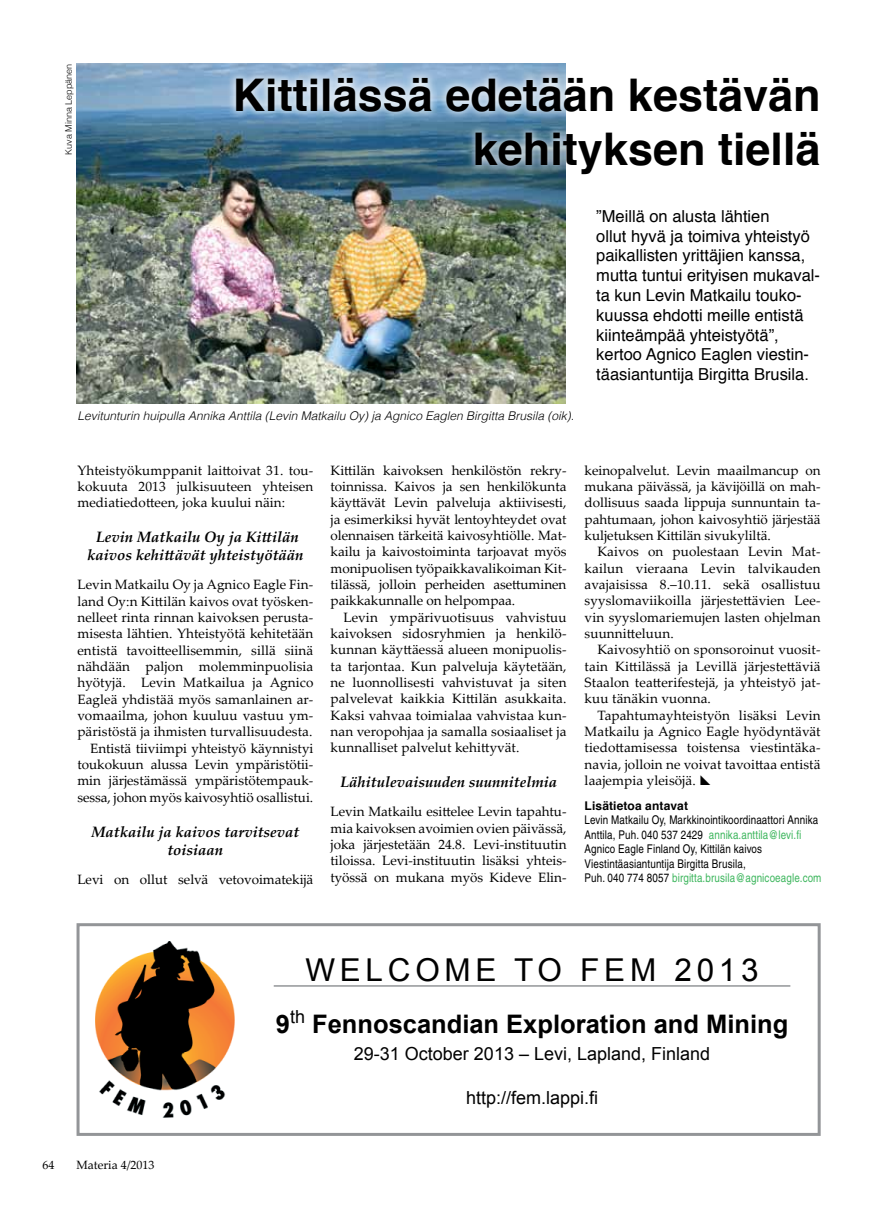
<style>
.page{position:relative;width:893px;height:1221px;background:#fff}
.page>*{position:absolute;margin:0;border:0;box-sizing:border-box;transform-origin:0 0}
.t1{font:700 45px/54px "Helvetica";color:#000;text-align:right}
.t2{font:31.5px "Arial";letter-spacing:.15em;color:#000}
.t3{font:700 25.5px "Arial";color:#000}
.t4{font:18px "Arial";color:#000}
.t5{font:16.5px/19.8px "Helvetica";color:#000}
.t6{font:italic 700 15px/18px "Palatino Linotype";color:#000;text-align:center}
.t7{font:13.5px/16.4px "Palatino Linotype";letter-spacing:.005em;color:#000;text-align:justify}
.t8{font:condensed 12px/14.4px "Helvetica";letter-spacing:.01em;color:#000}
.t9{font:italic 300 12px "Helvetica";color:#000}
.t10{font:700 12px "Helvetica";letter-spacing:.01em;color:#000}
.t11{font:12px "Palatino Linotype";color:#000}
.t12{font:300 9px "Helvetica";color:#000}
.s1{color:#3db65d}
</style>
<div class="page">
<img style="left:76px;top:64px;width:490px;height:340px">
<div style="left:226px;top:68px;width:602px;height:116px;background:#fff;opacity:.75"></div>
<img style="left:96px;top:941px;width:139px;height:176px">
<hr style="left:274px;top:985px;width:516px;height:1px;background:#939598">
<div style="left:77px;top:923px;width:744px;height:212px;border:3px solid #939598"></div>
<p class="t12" style="left:61px;top:155px;width:93px;rotate:-90deg">Kuva Minna Leppänen</p>
<h1 class="t1" style="left:233px;top:69px;width:589px">Kittilässä edetään kestävän kehityksen tiellä</h1>
<p class="t5" style="left:596px;top:206px;width:225px">”Meillä on alusta lähtien<br>ollut hyvä ja toimiva yhteistyö paikallisten yrittäjien kanssa, mutta tuntui erityisen mukaval&shy;ta kun Levin Matkailu touko&shy;kuussa ehdotti meille entistä kiinteämpää yhteistyötä”, kertoo Agnico Eaglen viestin&shy;täasiantuntija Birgitta Brusila.</p>
<p class="t9" style="left:77px;top:406px;width:498px">Levitunturin huipulla Annika Anttila (Levin Matkailu Oy) ja Agnico Eaglen Birgitta Brusila (oik).</p>
<p class="t7" style="left:77px;top:461px;width:238px">Yhteistyökumppanit laittoivat 31. tou&shy;kokuuta 2013 julkisuuteen yhteisen mediatiedotteen, joka kuului näin:</p>
<p class="t6" style="left:87px;top:527px;width:218px">Levin Matkailu Oy ja Kittilän kaivos kehittävät yhteistyötään</p>
<p class="t7" style="left:77px;top:576px;width:238px;text-align:right">Levin Matkailu Oy ja Agnico Eagle Fin&shy;land Oy:n Kittilän kaivos ovat työsken&shy;nelleet rinta rinnan kaivoksen perusta&shy;misesta lähtien. Yhteistyötä kehitetään entistä tavoitteellisemmin, sillä siinä nähdään paljon molemminpuolisia hyötyjä. Levin Matkailua ja Agnico Eagleä yhdistää myös samanlainen ar&shy;vomaailma, johon kuuluu vastuu ym&shy;päristöstä ja ihmisten turvallisuudesta.<br>Entistä tiiviimpi yhteistyö käynnistyi toukokuun alussa Levin ympäristötii&shy;min järjestämässä ympäristötempauk&shy;sessa, johon myös kaivosyhtiö osallistui.</p>
<p class="t6" style="left:91px;top:822px;width:209px">Matkailu ja kaivos tarvitsevat toisiaan</p>
<p class="t7" style="left:77px;top:870px;width:237px">Levi on ollut selvä vetovoimatekijä</p>
<p class="t7" style="left:331px;top:461px;width:237px">Kittilän kaivoksen henkilöstön rekry&shy;toinnissa. Kaivos ja sen henkilökunta käyttävät Levin palveluja aktiivisesti, ja esimerkiksi hyvät lentoyhteydet ovat olennaisen tärkeitä kaivosyhtiölle. Mat&shy;kailu ja kaivostoiminta tarjoavat myös monipuolisen työpaikkavalikoiman Kit&shy;tilässä, jolloin perheiden asettuminen paikkakunnalle on helpompaa.</p>
<p class="t7" style="left:331px;top:608px;width:238px;text-indent:13px">Levin ympärivuotisuus vahvistuu kaivoksen sidosryhmien ja henkilö&shy;kunnan käyttäessä alueen monipuolis&shy;ta tarjontaa. Kun palveluja käytetään, ne luonnollisesti vahvistuvat ja siten palvelevat kaikkia Kittilän asukkaita.<br>Kaksi vahvaa toimialaa vahvistaa kun&shy;nan veropohjaa ja samalla sosiaaliset ja kunnalliset palvelut kehittyvät.</p>
<p class="t6" style="left:340px;top:772px;width:219px">Lähitulevaisuuden suunnitelmia</p>
<p class="t7" style="left:331px;top:803px;width:238px">Levin Matkailu esittelee Levin tapahtu&shy;mia kaivoksen avoimien ovien päivässä, joka järjestetään 24.8. Levi-instituutin tiloissa. Levi-instituutin lisäksi yhteis&shy;työssä on mukana myös Kideve Elin-</p>
<p class="t7" style="left:585px;top:461px;width:238px">keinopalvelut. Levin maailmancup on mukana päivässä, ja kävijöillä on mah&shy;dollisuus saada lippuja sunnuntain ta&shy;pahtumaan, johon kaivosyhtiö järjestää kuljetuksen Kittilän sivukyliltä.</p>
<p class="t7" style="left:585px;top:543px;width:238px;text-indent:13px">Kaivos on puolestaan Levin Mat&shy;kailun vieraana Levin talvikauden avajaisissa 8.–10.11. sekä osallistuu syyslomaviikoilla järjestettävien Lee&shy;vin syyslomariemujen lasten ohjelman suunnitteluun.</p>
<p class="t7" style="left:585px;top:641px;width:237px;text-indent:13px">Kaivosyhtiö on sponsoroinut vuosit&shy;tain Kittilässä ja Levillä järjestettäviä Staalon teatterifestejä, ja yhteistyö jat&shy;kuu tänäkin vuonna.</p>
<p class="t7" style="left:585px;top:706px;width:238px;text-indent:13px">Tapahtumayhteistyön lisäksi Levin Matkailu ja Agnico Eagle hyödyntävät tiedottamisessa toistensa viestintäka&shy;navia, jolloin ne voivat tavoittaa entistä laajempia yleisöjä.</p>
<p class="t10" style="left:585px;top:796px;width:105px">Lisätietoa antavat</p>
<p class="t8" style="left:585px;top:812px;width:238px">Levin Matkailu Oy, Markkinointikoordinaattori Annika Anttila, Puh. 040 537 2429 <span class="s1">annika.anttila@levi.fi </span>Agnico Eagle Finland Oy, Kittilän kaivos Viestintäasiantuntija Birgitta Brusila,<br>Puh. 040 774 8057 <span class="s1">birgitta.brusila@agnicoeagle.com</span></p>
<p class="t11" style="left:43px;top:1155px;width:13px">64</p>
<p class="t11" style="left:77px;top:1155px;width:80px">Materia 4/2013</p>
<h2 class="t2" style="left:305px;top:948px;width:455px">WELCOME TO FEM 2013</h2>
<h3 class="t3" style="left:276px;top:1007px;width:514px">9<sup>th</sup> Fennoscandian Exploration and Mining</h3>
<h3 class="t4" style="left:354px;top:1042px;width:358px">29-31 October 2013 – Levi, Lapland, Finland</h3>
<h3 class="t4" style="left:466px;top:1086px;width:134px">http://fem.lappi.fi</h3>
</div>
